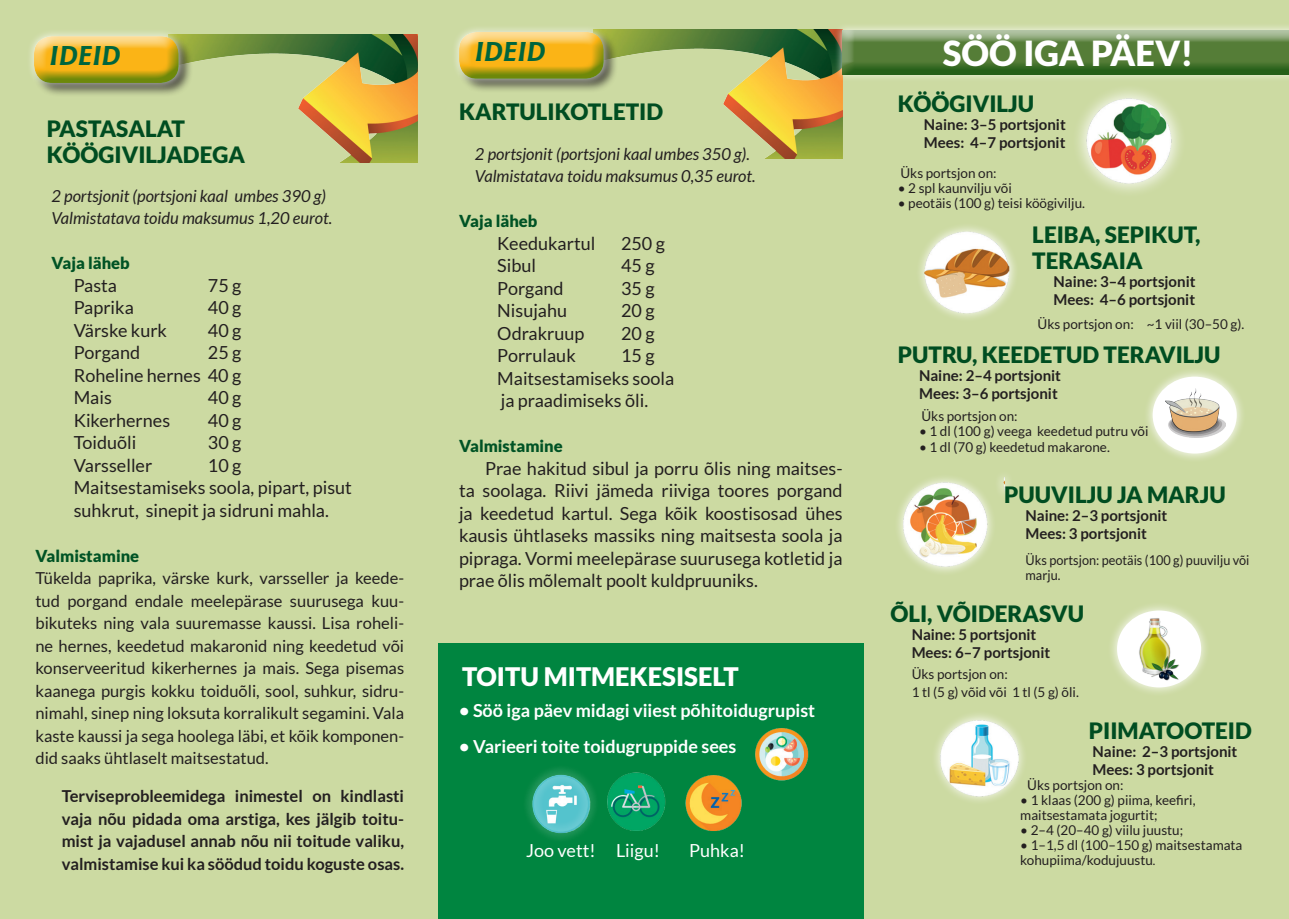
<style>
.page{position:relative;width:1289px;height:919px;background:#fff}
.page>*{position:absolute;margin:0;border:0;box-sizing:border-box;transform-origin:0 0}
.t1{font:900 34.5px "Lato";color:#fff}
.t2{font:italic 700 27px "Chianti BT";color:#00653e}
.t3{font:900 25.5px "Lato";color:#fff}
.t4{font:900 22.5px/25.5px "Lato";color:#004d21}
.t5{font:18px/22.5px "Lato";color:#231f20}
.t6{font:700 18px "Lato";color:#fff}
.t7{font:18px "Lato";color:#fff}
.t8{font:16.5px/22.5px "Lato";color:#231f20;text-align:justify}
.t9{font:700 16.5px/22.5px "Lato";color:#231f20;text-align:justify}
.t10{font:italic 16.5px/22.5px "Lato";color:#231f20}
.t11{font:900 16.5px "Lato";color:#005325}
.t12{font:700 15px/18px "Lato";color:#231f20}
.t13{font:13.5px/15px "Lato";color:#231f20}
.t14{font:13.5px/15px "Lato";color:#231f20;scale:.94 1}
.s1{font-size:12px}
</style>
<div class="page">
<div style="left:0;top:0;width:1288px;height:918px;background:#ccdaa2"></div>
<img style="left:618px;top:30px;width:224px;height:128px">
<div style="left:457px;top:30px;width:161px;height:63px;background:#231f20;opacity:.75"></div>
<div style="left:451px;top:24px;width:160px;height:62px;background:#fff;opacity:.75"></div>
<div style="left:459px;top:31px;width:147px;height:37px;background:#fff;opacity:.75"></div>
<div style="left:459px;top:35px;width:147px;height:46px;background:#40ae49;opacity:.75"></div>
<img style="left:919px;top:226px;width:96px;height:92px">
<img style="left:935px;top:715px;width:89px;height:86px">
<img style="left:1078px;top:94px;width:103px;height:96px">
<img style="left:898px;top:478px;width:106px;height:95px">
<div style="left:1107px;top:600px;width:103px;height:96px;background:#fff;opacity:.75"></div>
<div style="left:1116px;top:610px;width:85px;height:77px;background:#fff;border-radius:50%"></div>
<img style="left:1139px;top:618px;width:40px;height:62px">
<div style="left:1142px;top:367px;width:104px;height:96px;background:#fff;opacity:.75"></div>
<div style="left:1152px;top:376px;width:84px;height:77px;background:#fff;border-radius:50%"></div>
<img style="left:1165px;top:388px;width:60px;height:49px">
<div style="left:834px;top:22px;width:454px;height:60px;background:#fff;opacity:.75"></div>
<div style="left:841px;top:28px;width:447px;height:42px;background:#dee7c3"></div>
<div style="left:841px;top:30px;width:447px;height:45px;background:#40ae49;opacity:.75"></div>
<img style="left:193px;top:34px;width:224px;height:129px">
<div style="left:32px;top:34px;width:161px;height:63px;background:#231f20;opacity:.75"></div>
<div style="left:26px;top:28px;width:160px;height:63px;background:#fff;opacity:.75"></div>
<div style="left:34px;top:35px;width:147px;height:37px;background:#fff;opacity:.75"></div>
<div style="left:34px;top:39px;width:147px;height:46px;background:#40ae49;opacity:.75"></div>
<div style="left:438px;top:643px;width:425px;height:275px;background:#008540"></div>
<img style="left:607px;top:772px;width:54px;height:59px">
<img style="left:661px;top:775px;width:81px;height:56px">
<img style="left:755px;top:728px;width:54px;height:53px">
<div style="left:522px;top:765px;width:76px;height:77px;background:#fff;opacity:.75"></div>
<div style="left:531px;top:773px;width:60px;height:57px;background:#fff;opacity:.75"></div>
<div style="left:531px;top:777px;width:60px;height:57px;background:#231f20;opacity:.75"></div>
<h2 class="t2" style="left:50px;top:37px;width:72px">IDEID</h2>
<p class="t4" style="left:47px;top:115px;width:200px">PASTASALAT<br>KÖÖGIVILJADEGA</p>
<p class="t10" style="left:51px;top:185px;width:282px">2 portsjonit (portsjoni kaal umbes 390 g)<br>Valmistatava toidu maksumus 1,20 eurot.</p>
<p class="t11" style="left:51px;top:253px;width:80px">Vaja läheb</p>
<p class="t5" style="left:74px;top:274px;width:45px">Pasta</p>
<p class="t5" style="left:208px;top:274px;width:35px">75 g</p>
<p class="t5" style="left:74px;top:296px;width:62px">Paprika</p>
<p class="t5" style="left:208px;top:296px;width:35px">40 g</p>
<p class="t5" style="left:74px;top:319px;width:95px">Värske kurk</p>
<p class="t5" style="left:208px;top:319px;width:35px">40 g</p>
<p class="t5" style="left:74px;top:341px;width:68px">Porgand</p>
<p class="t5" style="left:74px;top:341px;width:169px;text-align:justify;text-indent:134px">25 g Roheline hernes 40 g Mais</p>
<p class="t5" style="left:208px;top:386px;width:35px">40 g</p>
<p class="t5" style="left:74px;top:409px;width:98px">Kikerhernes</p>
<p class="t5" style="left:208px;top:409px;width:35px">40 g</p>
<p class="t5" style="left:74px;top:431px;width:64px">Toiduõli</p>
<p class="t5" style="left:208px;top:431px;width:35px">30 g</p>
<p class="t5" style="left:74px;top:454px;width:80px">Varsseller</p>
<p class="t5" style="left:74px;top:454px;width:280px;text-indent:134px">10 g<br>Maitsestamiseks soola, pipart, pisut suhkrut, sinepit ja sidruni mahla.</p>
<p class="t11" style="left:35px;top:546px;width:105px">Valmistamine</p>
<p class="t8" style="left:35px;top:567px;width:370px">Tükelda paprika, värske kurk, varsseller ja keede&shy;tud porgand endale meelepärase suurusega kuu&shy;bikuteks ning vala suuremasse kaussi. Lisa roheli&shy;ne hernes, keedetud makaronid ning keedetud või konserveeritud kikerhernes ja mais. Sega pisemas kaanega purgis kokku toiduõli, sool, suhkur, sidru&shy;nimahl, sinep ning loksuta korralikult segamini. Vala kaste kaussi ja sega hoolega läbi, et kõik komponen&shy;did saaks ühtlaselt maitsestatud.</p>
<p class="t9" style="left:62px;top:784px;width:344px">Terviseprobleemidega inimestel on kindlasti vaja nõu pidada oma arstiga, kes jälgib toitu&shy;mist ja vajadusel annab nõu nii toitude valiku, valmistamise kui ka söödud toidu koguste osas.</p>
<h2 class="t2" style="left:475px;top:32px;width:72px">IDEID</h2>
<p class="t4" style="left:459px;top:98px;width:205px">KARTULIKOTLETID</p>
<p class="t10" style="left:475px;top:143px;width:282px">2 portsjonit (portsjoni kaal umbes 350 g).<br>Valmistatava toidu maksumus 0,35 eurot.</p>
<p class="t11" style="left:459px;top:211px;width:80px">Vaja läheb</p>
<p class="t5" style="left:497px;top:232px;width:100px">Keedukartul</p>
<p class="t5" style="left:621px;top:232px;width:45px">250 g</p>
<p class="t5" style="left:497px;top:254px;width:40px">Sibul</p>
<p class="t5" style="left:621px;top:254px;width:35px">45 g</p>
<p class="t5" style="left:497px;top:277px;width:68px">Porgand</p>
<p class="t5" style="left:621px;top:277px;width:35px">35 g</p>
<p class="t5" style="left:497px;top:299px;width:71px">Nisujahu</p>
<p class="t5" style="left:621px;top:299px;width:35px">20 g</p>
<p class="t5" style="left:497px;top:322px;width:89px">Odrakruup</p>
<p class="t5" style="left:621px;top:322px;width:35px">20 g</p>
<p class="t5" style="left:497px;top:344px;width:80px">Porrulauk</p>
<p class="t5" style="left:497px;top:344px;width:178px;text-indent:124px">15 g<br>Maitsestamiseks soola ja praadimiseks õli.</p>
<p class="t11" style="left:459px;top:436px;width:105px">Valmistamine</p>
<p class="t5" style="left:459px;top:457px;width:385px;text-align:justify;text-indent:26px">Prae hakitud sibul ja porru õlis ning maitses&shy;ta soolaga. Riivi jämeda riiviga toores porgand ja keedetud kartul. Sega kõik koostisosad ühes kausis ühtlaseks massiks ning maitsesta soola ja pipraga. Vormi meelepärase suurusega kotletid ja prae õlis mõlemalt poolt kuldpruuniks.</p>
<h3 class="t3" style="left:462px;top:661px;width:278px">TOITU MITMEKESISELT</h3>
<p class="t6" style="left:459px;top:700px;width:358px">• Söö iga päev midagi viiest põhitoidugrupist</p>
<p class="t6" style="left:459px;top:736px;width:279px">• Varieeri toite toidugruppide sees</p>
<p class="t7" style="left:526px;top:840px;width:135px">Joo vett! Liigu!</p>
<p class="t7" style="left:689px;top:840px;width:57px">Puhka!</p>
<h1 class="t1" style="left:942px;top:33px;width:252px">SÖÖ IGA PÄEV!</h1>
<p class="t4" style="left:897px;top:91px;width:138px">KÖÖGIVILJU</p>
<p class="t12" style="left:923px;top:116px;width:143px">Naine: 3–5 portsjonit<br>Mees: 4–7 portsjonit</p>
<p class="t13" style="left:900px;top:166px;width:98px">Üks portsjon on:</p>
<p class="t13" style="left:897px;top:181px;width:116px">• 2 spl kaunvilju või</p>
<p class="t13" style="left:897px;top:196px;width:189px">• peotäis (100 g) teisi köögivilju.</p>
<p class="t4" style="left:1032px;top:222px;width:170px">LEIBA, SEPIKUT,<br>TERASAIA</p>
<p class="t12" style="left:1053px;top:272px;width:143px">Naine: 3–4 portsjonit<br>Mees: 4–6 portsjonit</p>
<p class="t13" style="left:1037px;top:316px;width:208px">Üks portsjon on: ~1 viil (30–50 g).</p>
<p class="t4" style="left:897px;top:341px;width:324px">PUTRU, KEEDETUD TERAVILJU</p>
<p class="t12" style="left:919px;top:366px;width:143px">Naine: 2–4 portsjonit<br>Mees: 3–6 portsjonit</p>
<p class="t13" style="left:921px;top:409px;width:98px">Üks portsjon on:</p>
<p class="t13" style="left:919px;top:424px;width:231px">• 1 dl (100 g) veega keedetud putru või</p>
<p class="t13" style="left:919px;top:439px;width:192px">• 1 dl (70 g) keedetud makarone.</p>
<p class="t4" style="left:1004px;top:482px;width:223px">PUUVILJU JA MARJU</p>
<p class="t12" style="left:1025px;top:506px;width:143px">Naine: 2–3 portsjonit<br>Mees: 3 portsjonit</p>
<p class="t14" style="left:1025px;top:552px;width:240px">Üks portsjon: peotäis (100 g) puuvilju või marju.</p>
<p class="t4" style="left:890px;top:600px;width:195px">ÕLI, VÕIDERASVU</p>
<p class="t12" style="left:911px;top:625px;width:140px">Naine: 5 portsjonit<br>Mees: 6–7 portsjonit</p>
<p class="t13" style="left:911px;top:665px;width:169px;line-height:18px">Üks portsjon on:<br>1 tl (5 g) võid või 1 tl (5 g) õli.</p>
<p class="t4" style="left:1088px;top:717px;width:164px">PIIMATOOTEID</p>
<p class="t12" style="left:1092px;top:742px;width:146px">Naine: 2–3 portsjonit<br>Mees: 3 portsjonit</p>
<p class="t13" style="left:1027px;top:777px;width:98px">Üks portsjon on:</p>
<p class="t13" style="left:1020px;top:792px;width:177px">• 1 klaas (200 g) piima, keefiri, maitsestamata jogurtit;</p>
<p class="t13" style="left:1020px;top:822px;width:164px">• 2–4 (20–40 g) viilu juustu;</p>
<p class="t13" style="left:1020px;top:837px;width:224px">• 1–1,5 dl (100–150 g) maitsestamata kohupiima/kodujuustu<span class="s1">.</span></p>
</div>
